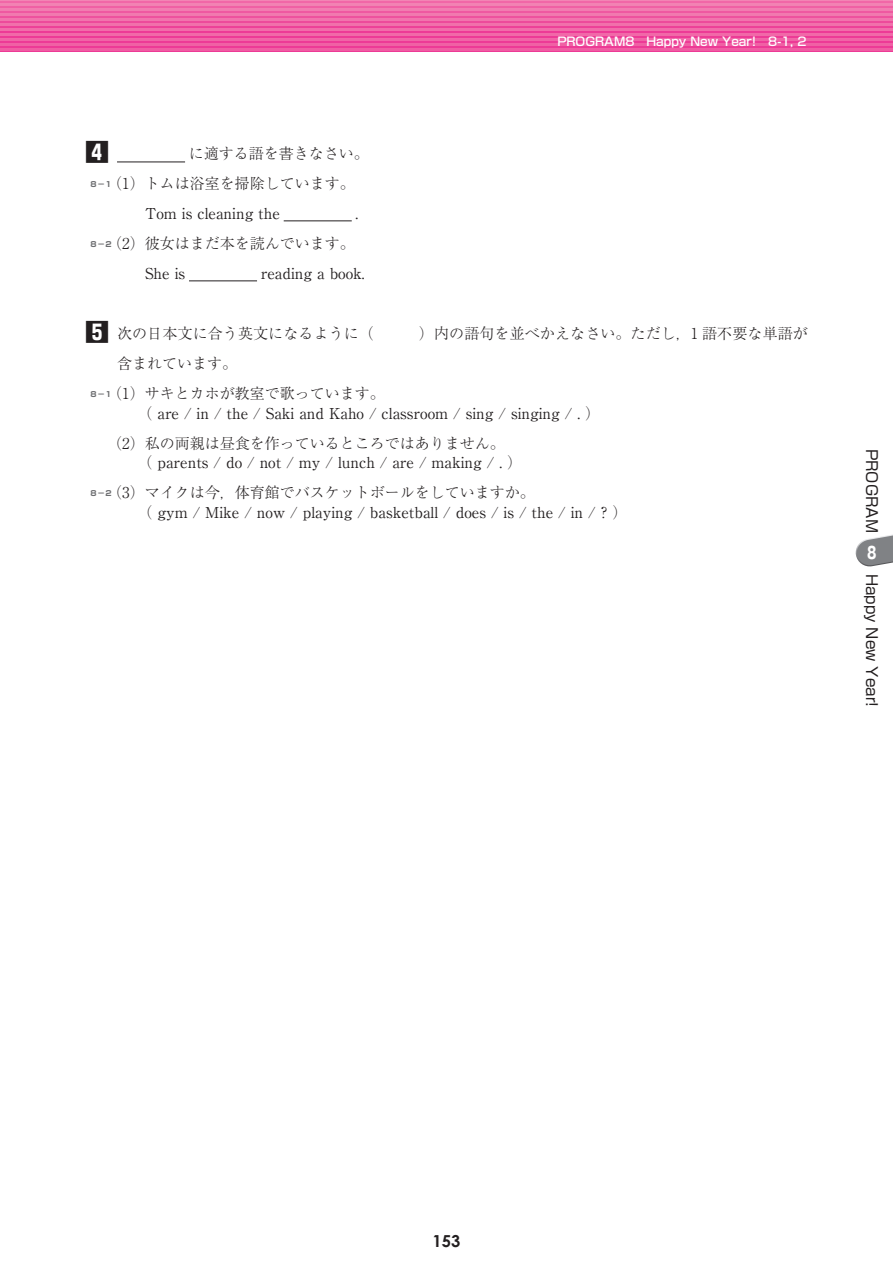
<style>
.page{position:relative;width:893px;height:1263px;background:#fff}
.page>*{position:absolute;margin:0;border:0;box-sizing:border-box;transform-origin:0 0}
.t1{font:700 24px "Shin Go Pr 6";color:#231f20}
.t2{font:700 16.5px "Century Gothic";color:#231f20}
.t3{font:700 16.5px "Gothic MB101 Pr 6";color:#fff;scale:.75 1}
.t4{font:15px/30px "Ryumin Pr 6";color:#231f20}
.t5{font:300 15px/30px "Ryumin Pr 6";color:#231f20}
.t6{font:15px "Shin Go Pr 6";color:#231f20}
.t7{font:500 12px "Shin Go Pro";color:#fff}
.t8{font:700 7.5px "Shin Go Pr 6";color:#6c6d70}
.s1{font-family:"Shin Go Pr 6";font-weight:700;font-size:24px}
.s2{font-weight:300}
</style>
<div class="page">
<svg style="left:0;top:0;width:893px;height:52px;background:#ee55a0"></svg>
<hr style="left:1px;top:0;width:892px;height:1px;background:#f284b4">
<hr style="left:1px;top:4px;width:892px;height:2px;background:#f181b2">
<hr style="left:1px;top:9px;width:892px;height:2px;background:#f17cb0">
<hr style="left:1px;top:14px;width:892px;height:2px;background:#f178ae">
<hr style="left:1px;top:19px;width:892px;height:2px;background:#f174ad">
<hr style="left:1px;top:24px;width:892px;height:2px;background:#f16fab">
<hr style="left:1px;top:29px;width:892px;height:2px;background:#f16ca9">
<hr style="left:1px;top:34px;width:892px;height:2px;background:#f168a8">
<hr style="left:1px;top:39px;width:892px;height:2px;background:#f064a6">
<hr style="left:1px;top:44px;width:892px;height:2px;background:#f060a4">
<hr style="left:1px;top:49px;width:892px;height:2px;background:#ef5ca3">
<svg style="left:855px;top:534px;width:38px;height:33px"></svg>
<hr style="left:117px;top:162px;width:68px;height:1px;background:#231f20">
<hr style="left:284px;top:221px;width:68px;height:1px;background:#231f20">
<hr style="left:189px;top:281px;width:68px;height:1px;background:#231f20">
<p class="t7" style="left:557px;top:31px;width:251px">PROGRAM8　Happy New Year!　8-1, 2</p>
<h1 class="t1" style="left:85px;top:133px;width:25px">4</h1>
<p class="t5" style="left:107px;top:138px;width:263px;text-indent:82px">に適する語を書きなさい。（1）トムは浴室を掃除しています。</p>
<p class="t4" style="left:145px;top:198px;width:136px">Tom is cleaning the</p>
<p class="t4" style="left:355px;top:198px;width:4px">.</p>
<p class="t5" style="left:107px;top:228px;width:249px">（2）彼女はまだ本を読んでいます。</p>
<p class="t4" style="left:145px;top:258px;width:42px">She is</p>
<p class="t4" style="left:261px;top:258px;width:105px">reading a book.</p>
<p class="t5" style="left:85px;top:318px;width:724px"><span class="s1">5</span> 次の日本文に合う英文になるように（　　　）内の語句を並べかえなさい。ただし，1 語不要な単語が</p>
<p class="t5" style="left:117px;top:348px;width:121px">含まれています。</p>
<p class="t5" style="left:107px;top:378px;width:279px">（1）サキとカホが教室で歌っています。</p>
<p class="t4" style="left:107px;top:397px;width:494px;text-indent:30px"><span class="s2">（</span> are / in / the / Saki and Kaho / classroom / sing / singing / . <span class="s2">）（2）私の両親は昼食を作っているところではありません。</span></p>
<p class="t4" style="left:107px;top:447px;width:429px;text-indent:30px"><span class="s2">（</span> parents / do / not / my / lunch / are / making / . <span class="s2">）（3）マイクは今，体育館でバスケットボールをしていますか。</span></p>
<p class="t4" style="left:138px;top:496px;width:491px"><span class="s2">（</span> gym / Mike / now / playing / basketball / does / is / the / in / ? <span class="s2">）</span></p>
<p class="t8" style="left:90px;top:178px;width:24px">８−１</p>
<p class="t8" style="left:90px;top:238px;width:24px">８−２</p>
<p class="t8" style="left:90px;top:388px;width:24px">８−１</p>
<p class="t8" style="left:90px;top:487px;width:24px">８−２</p>
<p class="t6" style="left:884px;top:449px;width:86px;rotate:90deg">PROGRAM</p>
<p class="t3" style="left:867px;top:539px;width:14px">8</p>
<p class="t6" style="left:884px;top:574px;width:135px;rotate:90deg">Happy New Year!</p>
<p class="t2" style="left:433px;top:1228px;width:29px">153</p>
</div>
